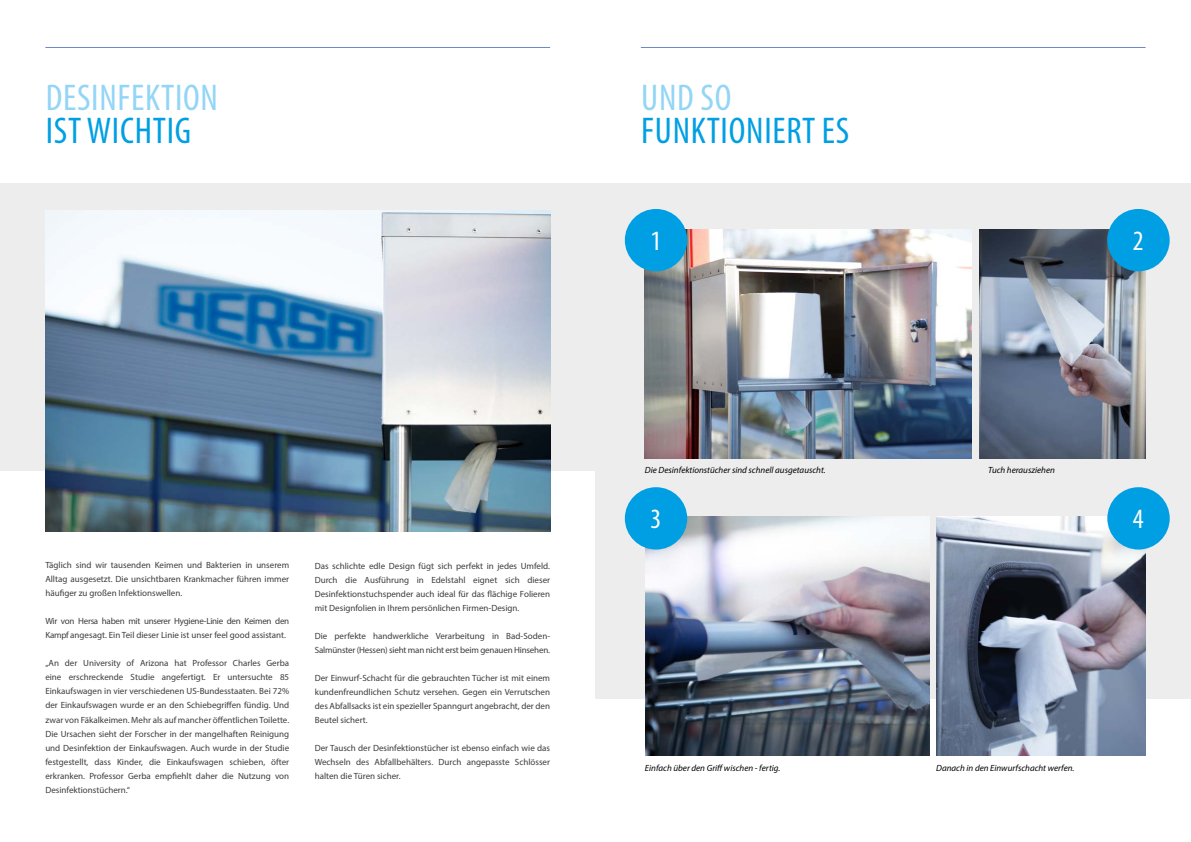
<style>
.page{position:relative;width:1191px;height:842px;background:#fff}
.page>*{position:absolute;margin:0;border:0;box-sizing:border-box;transform-origin:0 0}
.t1{font:condensed 37.4px "Myriad Pro";letter-spacing:.02em;color:#009fe3}
.t2{font:condensed 37.4px "Myriad Pro";letter-spacing:.02em;color:#93d5f6}
.t3{font:condensed 28px "Myriad Pro";color:#fff}
.t4{font:9px/14px "Myriad Pro";color:#3c3c3b;text-align:justify}
.t5{font:italic 9px "Myriad Pro";color:#000}
.t6{font:9px/14px "Myriad Pro";letter-spacing:-.025em;color:#3c3c3b}
.t7{font:9px/14px "Myriad Pro";letter-spacing:-.02em;color:#3c3c3b}
</style>
<div class="page">
<div style="left:0;top:183px;width:595px;height:288px;background:#ededed"></div>
<div style="left:595px;top:183px;width:596px;height:515px;background:#ededed"></div>
<img style="left:45px;top:211px;width:505px;height:321px">
<img style="left:645px;top:517px;width:284px;height:238px">
<img style="left:936px;top:517px;width:209px;height:238px">
<img style="left:645px;top:229px;width:327px;height:230px">
<img style="left:979px;top:229px;width:166px;height:230px">
<hr style="left:45px;top:47px;width:505px;height:1px;background:#7087c4">
<hr style="left:641px;top:47px;width:504px;height:1px;background:#7087c4">
<div style="left:625px;top:209px;width:62px;height:62px;background:#009fe3;border-radius:50%"></div>
<div style="left:1107px;top:209px;width:62px;height:62px;background:#009fe3;border-radius:50%"></div>
<div style="left:625px;top:487px;width:62px;height:63px;background:#009fe3;border-radius:50%"></div>
<div style="left:1107px;top:487px;width:62px;height:63px;background:#009fe3;border-radius:50%"></div>
<h1 class="t2" style="left:46px;top:75px;width:174px">DESINFEKTION</h1>
<h1 class="t1" style="left:46px;top:108px;width:147px">IST WICHTIG</h1>
<p class="t4" style="left:45px;top:558px;width:245px">Täglich sind wir tausenden Keimen und Bakterien in unserem Alltag ausgesetzt. Die unsichtbaren Krankmacher führen immer häufiger zu großen Infektionswellen.</p>
<p class="t6" style="left:45px;top:614px;width:245px">Wir von Hersa haben mit unserer Hygiene-Linie den Keimen den<br>Kampf angesagt. Ein Teil dieser Linie ist unser feel good assistant.</p>
<p class="t4" style="left:45px;top:656px;width:245px">„An der University of Arizona hat Professor Charles Gerba eine erschreckende Studie angefertigt. Er untersuchte 85<br>Einkaufswagen in vier verschiedenen US-Bundesstaaten. Bei 72% der Einkaufswagen wurde er an den Schiebegriffen fündig. Und zwar von Fäkalkeimen. Mehr als auf mancher öffentlichen Toilette.<br>Die Ursachen sieht der Forscher in der mangelhaften Reinigung und Desinfektion der Einkaufswagen. Auch wurde in der Studie festgestellt, dass Kinder, die Einkaufswagen schieben, öfter erkranken. Professor Gerba empfiehlt daher die Nutzung von Desinfektionstüchern.“</p>
<p class="t4" style="left:315px;top:558px;width:237px">Das schlichte edle Design fügt sich perfekt in jedes Umfeld.<br>Durch die Ausführung in Edelstahl eignet sich dieser Desinfektionstuchspender auch ideal für das flächige Folieren mit Designfolien in Ihrem persönlichen Firmen-Design.</p>
<p class="t7" style="left:315px;top:628px;width:237px">Die perfekte handwerkliche Verarbeitung in Bad-Soden-<br>Salmünster (Hessen) sieht man nicht erst beim genauen Hinsehen.</p>
<p class="t4" style="left:315px;top:670px;width:237px">Der Einwurf-Schacht für die gebrauchten Tücher ist mit einem kundenfreundlichen Schutz versehen. Gegen ein Verrutschen des Abfallsacks ist ein spezieller Spanngurt angebracht, der den Beutel sichert.</p>
<p class="t4" style="left:315px;top:740px;width:237px">Der Tausch der Desinfektionstücher ist ebenso einfach wie das Wechseln des Abfallbehälters. Durch angepasste Schlösser halten die Türen sicher.</p>
<h1 class="t2" style="left:641px;top:75px;width:92px">UND SO</h1>
<h1 class="t1" style="left:641px;top:108px;width:210px">FUNKTIONIERT ES</h1>
<h2 class="t3" style="left:650px;top:224px;width:12px">1</h2>
<h2 class="t3" style="left:1132px;top:224px;width:12px">2</h2>
<p class="t5" style="left:645px;top:464px;width:182px">Die Desinfektionstücher sind schnell ausgetauscht.</p>
<p class="t5" style="left:988px;top:464px;width:68px">Tuch herausziehen</p>
<h2 class="t3" style="left:650px;top:502px;width:12px">3</h2>
<h2 class="t3" style="left:1132px;top:502px;width:12px">4</h2>
<p class="t5" style="left:645px;top:762px;width:137px">Einfach über den Griff wischen - fertig.</p>
<p class="t5" style="left:936px;top:762px;width:140px">Danach in den Einwurfschacht werfen.</p>
</div>
